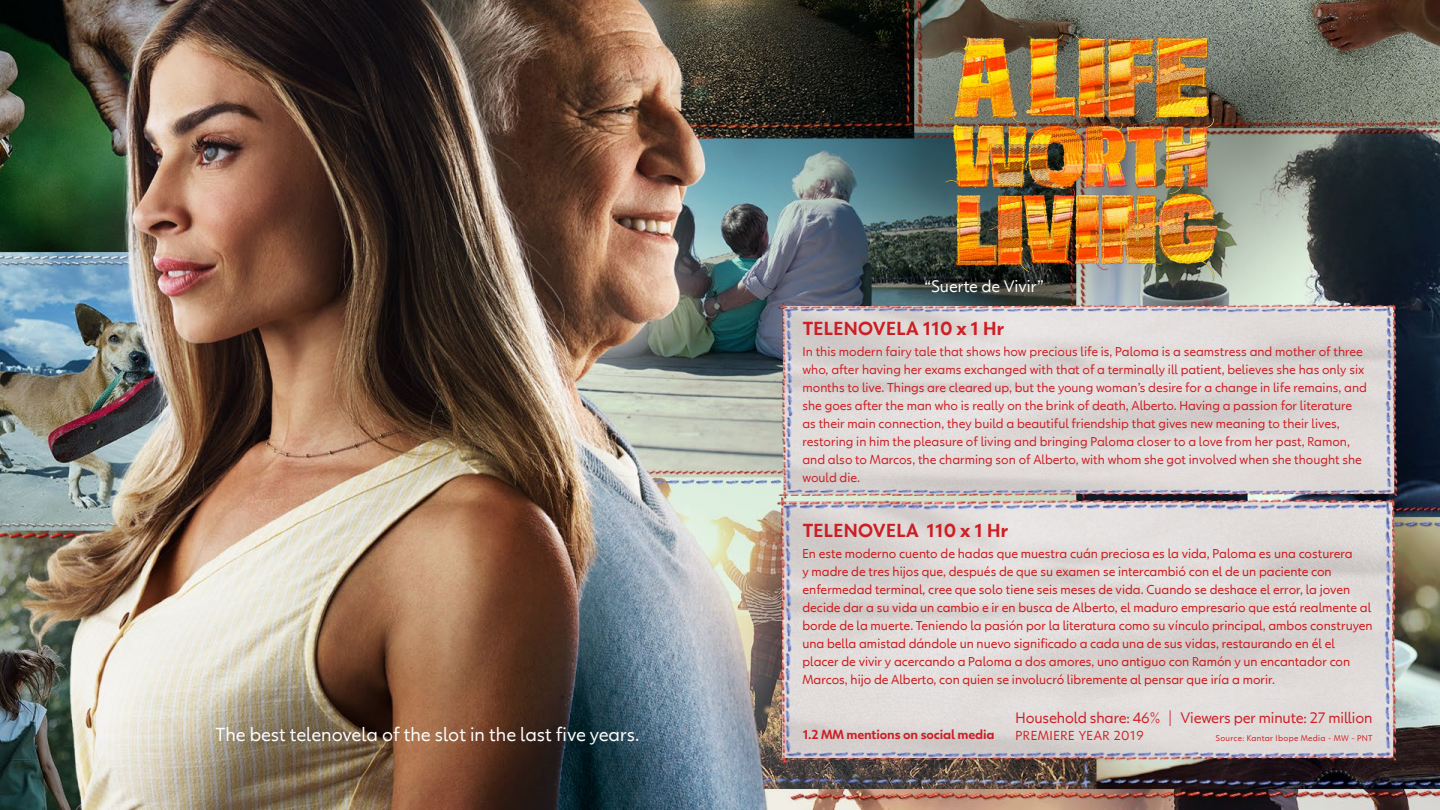
<style>
.page{position:relative;width:1440px;height:810px;background:#fff}
.page>*{position:absolute;margin:0;border:0;box-sizing:border-box;transform-origin:0 0}
.t1{font:18.75px "Globotipo Texto";color:#fff}
.t2{font:700 18.75px "Globotipo Texto";letter-spacing:.02em;color:#cc1e25}
.t3{font:16.5px "Globotipo Texto";color:#fff}
.t4{font:15px "Globotipo Texto";letter-spacing:-.01em;color:#cc1e25}
.t5{font:12.98px "Globotipo Texto";letter-spacing:.04em;color:#cc1e25}
.t6{font:700 12.83px "Globotipo Texto";letter-spacing:-.01em;color:#cc1e25}
.t7{font:12.75px/18px "Globotipo Texto";color:#cd171a}
.t8{font:12.75px/18px "Globotipo Texto";color:#cc1e25}
.t9{font:8.25px "Globotipo Texto";letter-spacing:.04em;color:#cc1e25}
.s1{font-size:12.9px}
</style>
<div class="page">
<img style="left:0;top:0;width:1440px;height:810px">
<img style="left:778px;top:498px;width:619px;height:312px">
<img style="left:779px;top:304px;width:619px;height:262px">
<img style="left:944px;top:34px;width:278px;height:246px">
<h1 class="t1" style="left:215px;top:724px;width:426px">The best telenovela of the slot in the last five years.</h1>
<p class="t3" style="left:925px;top:277px;width:120px">“Suerte de Vivir”</p>
<h1 class="t2" style="left:803px;top:317px;width:203px">TELENOVELA 110 x 1 Hr</h1>
<p class="t8" style="left:802px;top:342px;width:566px">In this modern fairy tale that shows how precious life is, Paloma is a seamstress and mother of three who, after having her exams exchanged with that of a terminally ill patient, believes she has only six months to live. Things are cleared up, but the young woman’s desire for a change in life remains, and she goes after the man who is really on the brink of death, Alberto. Having a passion for literature as their main connection, they build a beautiful friendship that gives new meaning to their lives, restoring in him the pleasure of living and bringing Paloma closer to a love from her past, Ramon, and also to Marcos, the charming son of Alberto, with whom she got involved when she thought she would die.</p>
<h1 class="t2" style="left:803px;top:519px;width:207px">TELENOVELA 110 x 1 Hr</h1>
<p class="t7" style="left:802px;top:545px;width:572px">En este moderno cuento de hadas que muestra cuán preciosa es la vida, Paloma es una costurera<br>y madre de tres hijos que, después de que su examen se intercambió con el de un paciente con enfermedad terminal, cree que solo tiene seis meses de vida. Cuando se deshace el error, la joven decide dar a su vida un cambio e ir en busca de Alberto, el maduro empresario que está realmente al borde de la muerte. Teniendo la pasión por la literatura como su vínculo principal, ambos construyen una bella amistad dándole un nuevo significado a cada una de sus vidas, restaurando en él el placer de vivir y acercando a Paloma a dos amores, uno antiguo con Ramón y un encantador con Marcos, hijo de Alberto, con quien se involucró libremente al pensar que iría a morir.</p>
<p class="t4" style="left:1016px;top:709px;width:358px">Household share: 46% | Viewers per minute: 27 million</p>
<p class="t6" style="left:803px;top:727px;width:194px">1.2 MM mentions on social media</p>
<p class="t5" style="left:1016px;top:728px;width:130px">PREMIERE YEAR <span class="s1">2019</span></p>
<p class="t9" style="left:1216px;top:733px;width:158px">Source: Kantar Ibope Media - MW - PNT</p>
</div>
